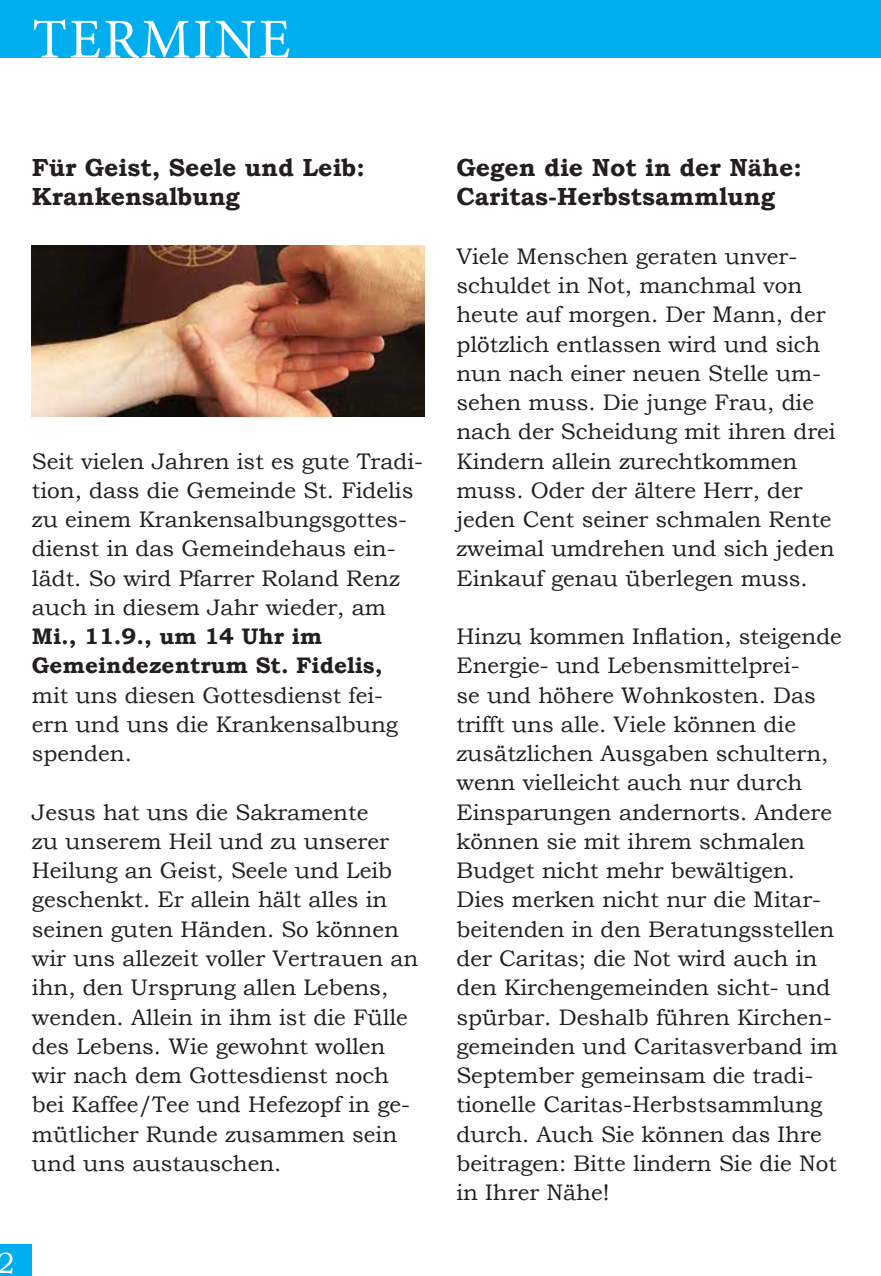
<style>
.page{position:relative;width:881px;height:1276px;background:#fff}
.page>*{position:absolute;margin:0;border:0;box-sizing:border-box;transform-origin:0 0}
.t1{font:56.25px "Minion Pro";letter-spacing:.04em;color:#fff}
.t2{font:29.25px "Bookman Old Style";color:#fff}
.Fließtext{font:700 24.75px/29.2px "Bookman Old Style";color:#231f20}
.Fließtext-2{font:22.5px/29.2px "Bookman Old Style";color:#231f20}
.s1{font-weight:700}
</style>
<div class="page">
<div style="left:0;top:1244px;width:32px;height:32px;background:#00aeef"></div>
<div style="left:0;top:0;width:880px;height:57px;background:#00aeef"></div>
<img style="left:32px;top:246px;width:392px;height:171px">
<h1 class="t1" style="left:32px;top:2px;width:260px">TERMINE</h1>
<p class="Fließtext" style="left:32px;top:153px;width:334px">Für Geist, Seele und Leib:<br>Krankensalbung</p>
<p class="Fließtext-2" style="left:32px;top:446px;width:393px">Seit vielen Jahren ist es gute Tradi&shy;tion, dass die Gemeinde St. Fidelis zu einem Krankensalbungsgottes&shy;dienst in das Gemeindehaus ein&shy;lädt. So wird Pfarrer Roland Renz auch in diesem Jahr wieder, am<br><span class="s1">Mi., 11.9., um 14 Uhr im</span></p>
<p class="Fließtext-2" style="left:32px;top:651px;width:367px"><span class="s1">Gemeindezentrum St. Fidelis, </span>mit uns diesen Gottesdienst fei&shy;ern und uns die Krankensalbung spenden.</p>
<p class="Fließtext-2" style="left:32px;top:797px;width:388px">Jesus hat uns die Sakramente<br>zu unserem Heil und zu unserer<br>Heilung an Geist, Seele und Leib geschenkt. Er allein hält alles in seinen guten Händen. So können wir uns allezeit voller Vertrauen an ihn, den Ursprung allen Lebens, wenden. Allein in ihm ist die Fülle des Lebens. Wie gewohnt wollen wir nach dem Gottesdienst noch bei Kaffee/Tee und Hefezopf in ge&shy;mütlicher Runde zusammen sein und uns austauschen.</p>
<h2 class="t2" style="left:-4px;top:1244px;width:20px">2</h2>
<p class="Fließtext" style="left:456px;top:153px;width:347px">Gegen die Not in der Nähe:<br>Caritas-Herbstsammlung</p>
<p class="Fließtext-2" style="left:456px;top:241px;width:380px">Viele Menschen geraten unver&shy;schuldet in Not, manchmal von heute auf morgen. Der Mann, der plötzlich entlassen wird und sich nun nach einer neuen Stelle um&shy;sehen muss. Die junge Frau, die nach der Scheidung mit ihren drei<br>Kindern allein zurechtkommen muss. Oder der ältere Herr, der jeden Cent seiner schmalen Rente zweimal umdrehen und sich jeden<br>Einkauf genau überlegen muss.</p>
<p class="Fließtext-2" style="left:456px;top:622px;width:387px">Hinzu kommen Inflation, steigende<br>Energie- und Lebensmittelprei-<br>se und höhere Wohnkosten. Das trifft uns alle. Viele können die zusätzlichen Ausgaben schultern, wenn vielleicht auch nur durch<br>Einsparungen andernorts. Andere können sie mit ihrem schmalen<br>Budget nicht mehr bewältigen.<br>Dies merken nicht nur die Mitar&shy;beitenden in den Beratungsstellen der Caritas; die Not wird auch in den Kirchengemeinden sicht- und spürbar. Deshalb führen Kirchen&shy;gemeinden und Caritasverband im<br>September gemeinsam die tradi&shy;tionelle Caritas-Herbstsammlung durch. Auch Sie können das Ihre beitragen: Bitte lindern Sie die Not in Ihrer Nähe!</p>
</div>
